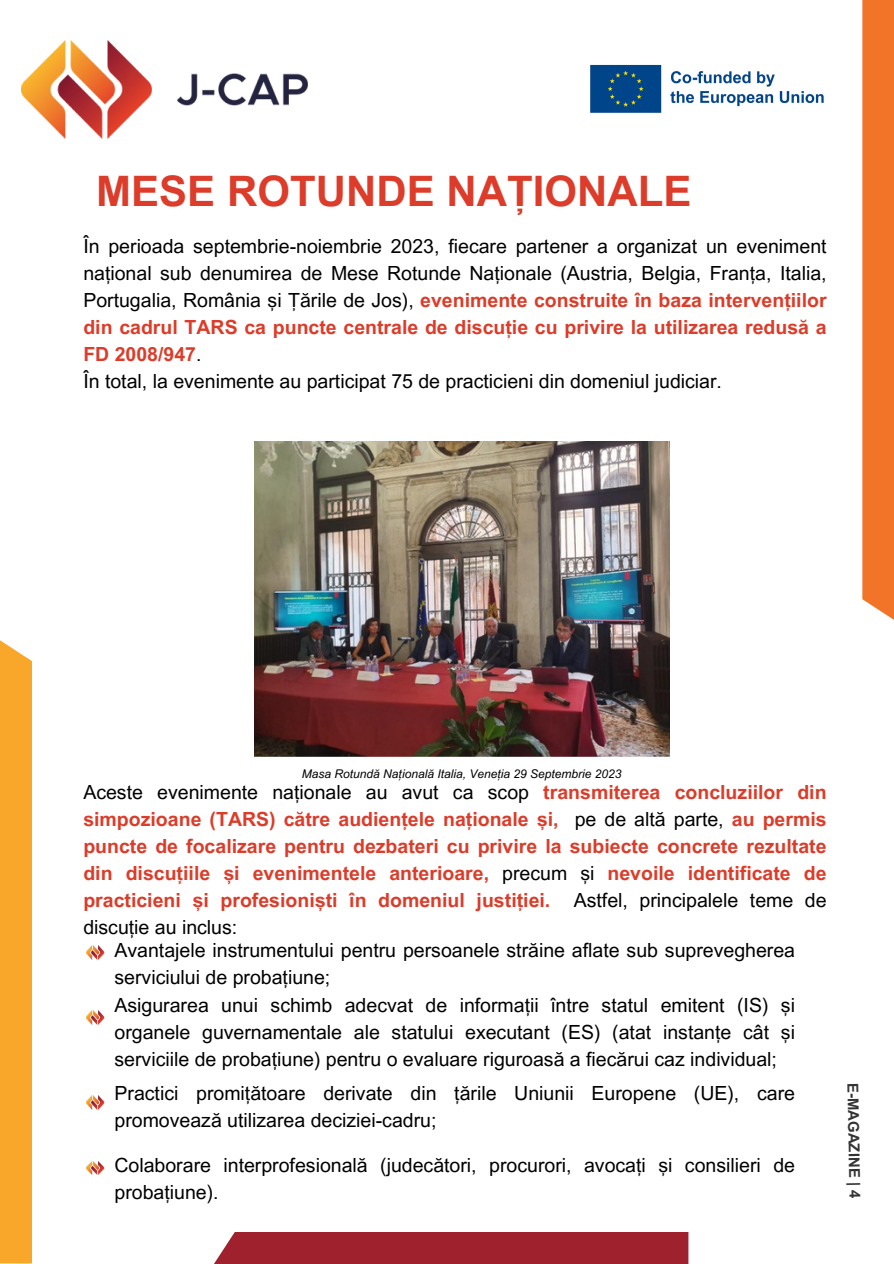
<style>
.page{position:relative;width:894px;height:1264px;background:#fff}
.page>*{position:absolute;margin:0;border:0;box-sizing:border-box;transform-origin:0 0}
.t1{font:700 42px "Arial MT Pro";color:#dc3c29}
.t2{font:19.5px/27px "Arial MT Pro";color:#000}
.t3{font:700 19.5px/27px "Arial MT Pro";color:#dc3c29;text-align:justify}
.t4{font:700 15px "Arial MT Pro";color:#000}
.t5{font:italic 12px "Arial MT Pro";color:#000}
.s1{font-weight:700;color:#dc3c29}
.s2{font-weight:400;color:#000}
</style>
<div class="page">
<img style="left:22px;top:40px;width:286px;height:98px">
<div style="left:862px;top:0;width:31px;height:629px;background:#f17429"></div>
<div style="left:205px;top:1231px;width:483px;height:32px;background:#9e212d"></div>
<div style="left:0;top:631px;width:32px;height:632px;background:#f8a72b"></div>
<img style="left:254px;top:441px;width:415px;height:315px">
<img style="left:86px;top:945px;width:19px;height:14px">
<img style="left:86px;top:1010px;width:19px;height:14px">
<img style="left:86px;top:1095px;width:19px;height:14px">
<img style="left:86px;top:1161px;width:19px;height:13px">
<img style="left:590px;top:64px;width:234px;height:49px">
<h1 class="t1" style="left:96px;top:175px;width:596px">MESE ROTUNDE NAȚIONALE</h1>
<h2 class="t2" style="left:83px;top:235px;width:744px">În perioada septembrie-noiembrie 2023, fiecare partener a organizat un eveniment național sub denumirea de Mese Rotunde Naționale (Austria, Belgia, Franța, Italia, Portugalia, România și Țările de Jos), <span class="s1">evenimente construite în baza intervențiilor din cadrul TARS ca puncte centrale de discuție cu privire la utilizarea redusă a FD 2008/947</span>.<br>În total, la evenimente au participat 75 de practicieni din domeniul judiciar.</h2>
<h2 class="t5" style="left:302px;top:769px;width:321px">Masa Rotundă Națională Italia, Veneția 29 Septembrie 2023</h2>
<p class="t3" style="left:83px;top:781px;width:744px"><span class="s2">Aceste evenimente naționale au avut ca scop</span> transmiterea concluziilor din simpozioane (TARS) către audiențele naționale și, <span class="s2">pe de altă parte,</span> au permis puncte de focalizare pentru dezbateri cu privire la subiecte concrete rezultate din discuțiile și evenimentele anterioare, <span class="s2">precum și</span> nevoile identificate de practicieni și profesioniști în domeniul justiției. <span class="s2">Astfel, principalele teme de</span></p>
<p class="t2" style="left:83px;top:916px;width:155px">discuție au inclus:</p>
<p class="t2" style="left:114px;top:939px;width:681px">Avantajele instrumentului pentru persoanele străine aflate sub suprevegherea serviciului de probațiune;</p>
<h2 class="t2" style="left:114px;top:993px;width:681px;text-align:justify">Asigurarea unui schimb adecvat de informații între statul emitent (IS) și organele guvernamentale ale statului executant (ES) (atat instanțe cât și serviciile de probațiune) pentru o evaluare riguroasă a fiecărui caz individual;</h2>
<p class="t2" style="left:114px;top:1082px;width:681px">Practici promițătoare derivate din țările Uniunii Europene (UE), care promovează utilizarea deciziei-cadru;</p>
<h2 class="t2" style="left:114px;top:1153px;width:681px">Colaborare interprofesională (judecători, procurori, avocați și consilieri de probațiune).</h2>
<p class="t4" style="left:858px;top:1082px;width:117px;rotate:89deg">E-MAGAZINE | 4</p>
</div>
